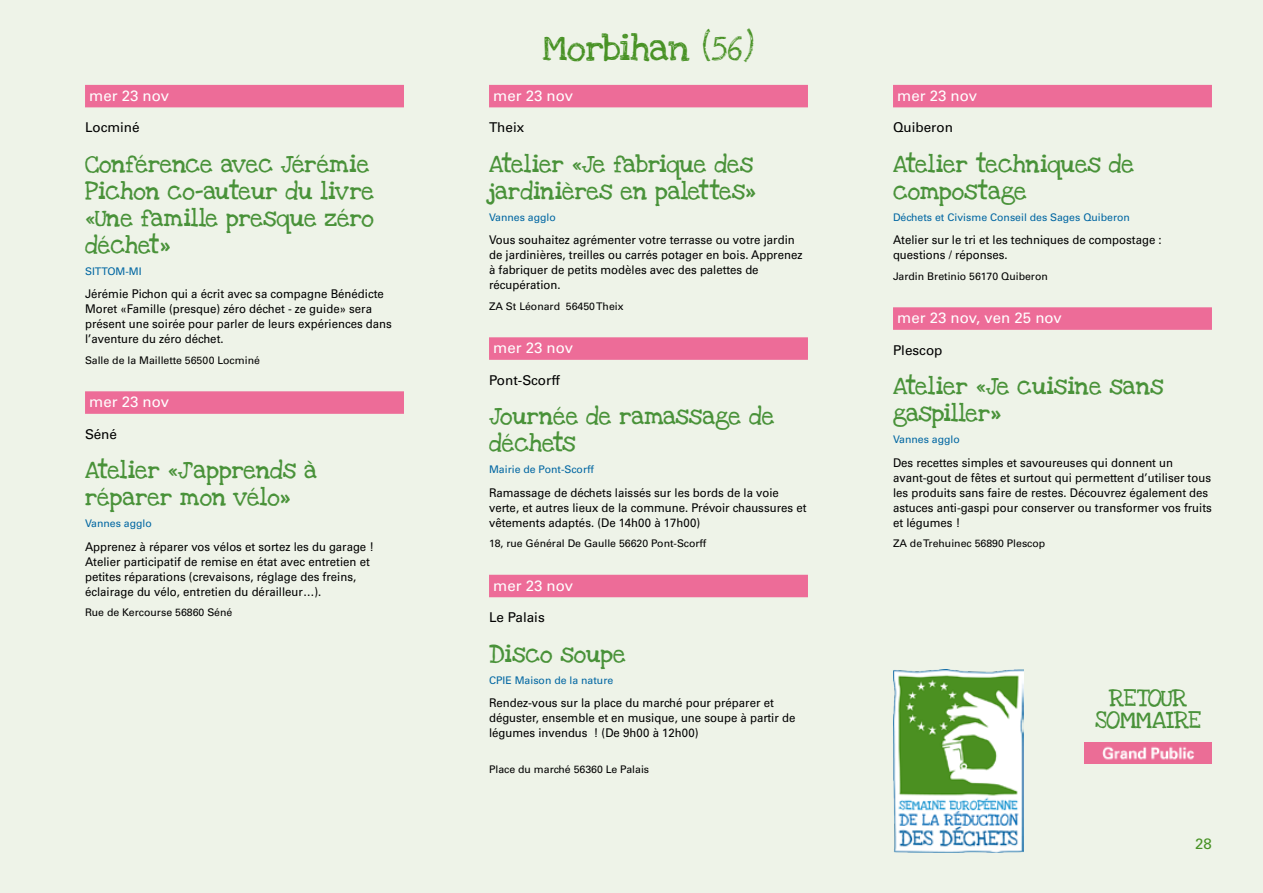
<style>
.page{position:relative;width:1263px;height:893px;background:#eef3e8}
.page>*{position:absolute;margin:0;border:0;box-sizing:border-box;transform-origin:0 0}
.t1{font:27px "Love Ya Like A Sister";color:#489225}
.t2{font:18px/27px "Love Ya Like A Sister Solid";color:#499239}
.t3{font:18px/22.5px "Love Ya Like A Sister Solid";letter-spacing:-.03em;color:#499239;text-align:center}
.t4{font:15px "Univers LT Std";color:#fff}
.t5{font:15px "Univers LT Std";color:#489225}
.t6{font:13.5px "Univers LT Std";color:#000}
.t7{font:12px/15px "Univers LT Std";color:#000;scale:.95 1}
.t8{font:10.5px "Univers LT Std";color:#000}
.t9{font:10.5px "Univers LT Std";color:#0066a2}
</style>
<div class="page">
<img style="left:893px;top:670px;width:131px;height:183px">
<div style="left:85px;top:85px;width:319px;height:22px;background:#ed6c98"></div>
<div style="left:85px;top:391px;width:319px;height:23px;background:#ed6c98"></div>
<div style="left:489px;top:85px;width:319px;height:22px;background:#ed6c98"></div>
<div style="left:489px;top:337px;width:319px;height:23px;background:#ed6c98"></div>
<div style="left:489px;top:575px;width:319px;height:22px;background:#ed6c98"></div>
<div style="left:893px;top:85px;width:319px;height:22px;background:#ed6c98"></div>
<div style="left:893px;top:307px;width:319px;height:23px;background:#ed6c98"></div>
<img style="left:1084px;top:742px;width:128px;height:21px">
<p class="t4" style="left:89px;top:87px;width:81px">mer 23 nov</p>
<p class="t6" style="left:85px;top:119px;width:56px">Locminé</p>
<h2 class="t2" style="left:85px;top:151px;width:291px">Conférence avec Jérémie<br>Pichon co-auteur du livre «Une famille presque zéro déchet»</h2>
<p class="t9" style="left:85px;top:265px;width:58px">SITTOM-MI</p>
<p class="t7" style="left:85px;top:287px;width:325px">Jérémie Pichon qui a écrit avec sa compagne Bénédicte Moret «Famille (presque) zéro déchet - ze guide» sera présent une soirée pour parler de leurs expériences dans l’aventure du zéro déchet.</p>
<p class="t8" style="left:85px;top:354px;width:176px">Salle de la Maillette 56500 Locminé</p>
<p class="t4" style="left:89px;top:393px;width:81px">mer 23 nov</p>
<p class="t6" style="left:85px;top:426px;width:33px">Séné</p>
<h2 class="t2" style="left:85px;top:457px;width:234px">Atelier «J’apprends à réparer mon vélo»</h2>
<p class="t9" style="left:85px;top:517px;width:68px">Vannes agglo</p>
<p class="t7" style="left:85px;top:539px;width:306px">Apprenez à réparer vos vélos et sortez les du garage !<br>Atelier participatif de remise en état avec entretien et petites réparations (crevaisons, réglage des freins, éclairage du vélo, entretien du dérailleur…).</p>
<p class="t8" style="left:85px;top:606px;width:149px">Rue de Kercourse 56860 Séné</p>
<h1 class="t1" style="left:543px;top:26px;width:213px">Morbihan (56)</h1>
<p class="t4" style="left:493px;top:87px;width:81px">mer 23 nov</p>
<p class="t6" style="left:489px;top:119px;width:37px">Theix</p>
<h2 class="t2" style="left:489px;top:151px;width:268px">Atelier «Je fabrique des jardinières en palettes»</h2>
<p class="t9" style="left:489px;top:211px;width:68px">Vannes agglo</p>
<p class="t7" style="left:489px;top:233px;width:331px">Vous souhaitez agrémenter votre terrasse ou votre jardin de jardinières, treilles ou carrés potager en bois. Apprenez à fabriquer de petits modèles avec des palettes de récupération.</p>
<p class="t8" style="left:489px;top:300px;width:136px">ZA St Léonard 56450 Theix</p>
<p class="t4" style="left:493px;top:339px;width:81px">mer 23 nov</p>
<p class="t6" style="left:489px;top:372px;width:72px">Pont-Scorff</p>
<h2 class="t2" style="left:489px;top:403px;width:287px">Journée de ramassage de déchets</h2>
<p class="t9" style="left:489px;top:463px;width:106px">Mairie de Pont-Scorff</p>
<p class="t7" style="left:489px;top:485px;width:336px">Ramassage de déchets laissés sur les bords de la voie verte, et autres lieux de la commune. Prévoir chaussures et vêtements adaptés. (De 14h00 à 17h00)</p>
<p class="t8" style="left:489px;top:537px;width:219px">18, rue Général De Gaulle 56620 Pont-Scorff</p>
<p class="t4" style="left:493px;top:576px;width:81px">mer 23 nov</p>
<p class="t6" style="left:489px;top:609px;width:57px">Le Palais</p>
<h2 class="t2" style="left:489px;top:641px;width:138px">Disco soupe</h2>
<p class="t9" style="left:489px;top:674px;width:126px">CPIE Maison de la nature</p>
<p class="t7" style="left:489px;top:696px;width:324px">Rendez-vous sur la place du marché pour préparer et déguster, ensemble et en musique, une soupe à partir de légumes invendus ! (De 9h00 à 12h00)</p>
<p class="t8" style="left:489px;top:763px;width:162px">Place du marché 56360 Le Palais</p>
<p class="t4" style="left:897px;top:87px;width:81px">mer 23 nov</p>
<p class="t6" style="left:893px;top:119px;width:62px">Quiberon</p>
<h2 class="t2" style="left:893px;top:151px;width:243px">Atelier techniques de compostage</h2>
<p class="t9" style="left:893px;top:211px;width:238px">Déchets et Civisme Conseil des Sages Quiberon</p>
<p class="t7" style="left:893px;top:233px;width:284px">Atelier sur le tri et les techniques de compostage : questions / réponses.</p>
<p class="t8" style="left:893px;top:270px;width:156px">Jardin Bretinio 56170 Quiberon</p>
<p class="t4" style="left:897px;top:309px;width:166px">mer 23 nov, ven 25 nov</p>
<p class="t6" style="left:893px;top:342px;width:51px">Plescop</p>
<h2 class="t2" style="left:893px;top:373px;width:272px">Atelier «Je cuisine sans gaspiller»</h2>
<p class="t9" style="left:893px;top:433px;width:68px">Vannes agglo</p>
<p class="t7" style="left:893px;top:455px;width:337px">Des recettes simples et savoureuses qui donnent un avant-gout de fêtes et surtout qui permettent d’utiliser tous les produits sans faire de restes. Découvrez également des astuces anti-gaspi pour conserver ou transformer vos fruits et légumes !</p>
<p class="t8" style="left:893px;top:537px;width:154px">ZA de Trehuinec 56890 Plescop</p>
<h2 class="t3" style="left:1095px;top:687px;width:107px">RETOUR<br>SOMMAIRE</h2>
<p class="t5" style="left:1195px;top:834px;width:18px">28</p>
</div>
